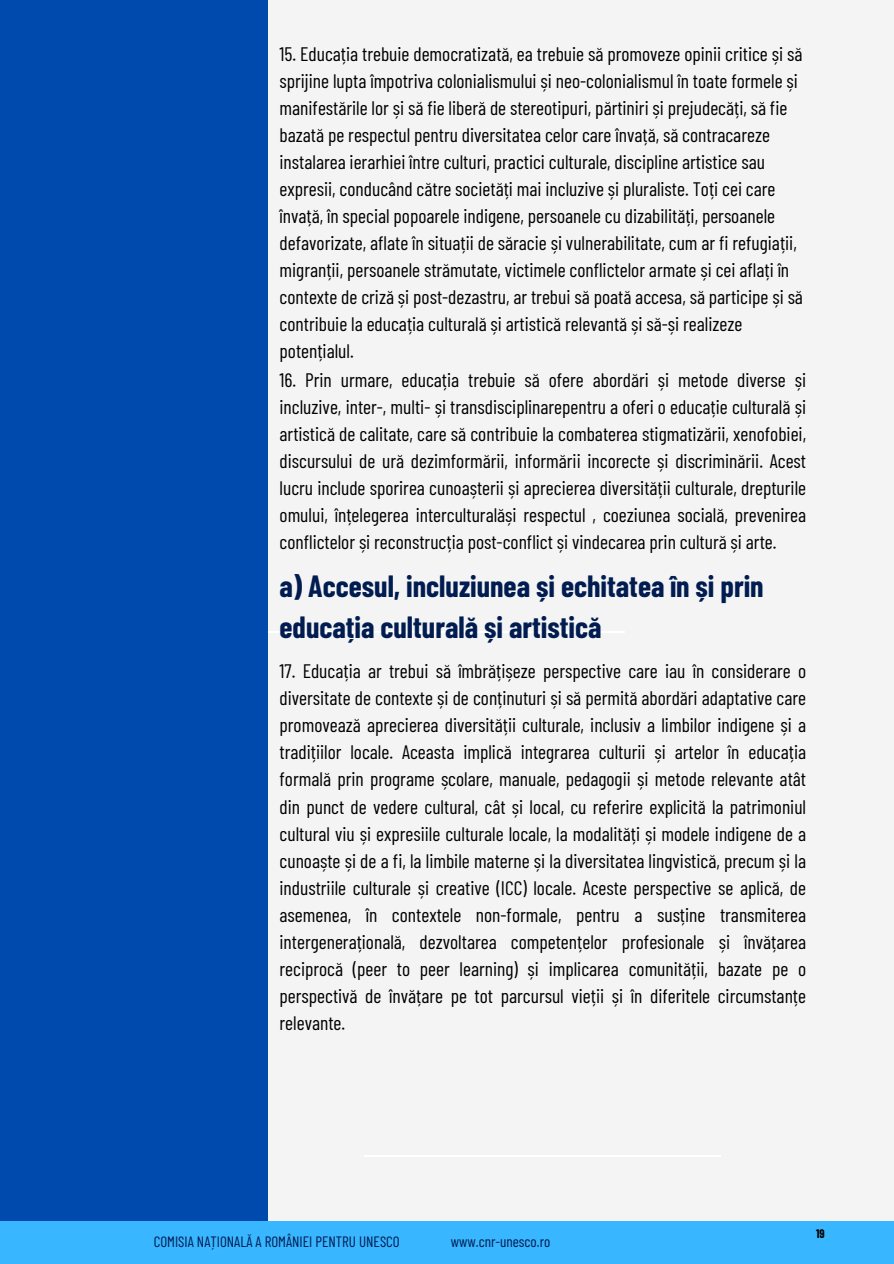
<style>
.page{position:relative;width:894px;height:1264px;background:#fff}
.page>*{position:absolute;margin:0;border:0;box-sizing:border-box;transform-origin:0 0}
.t1{font:700 30px/41.7px "Barlow Condensed";color:#011c50}
.t2{font:19.5px/27px "Barlow Condensed";color:#000;text-align:justify}
.t3{font:15px "Barlow Condensed";color:#011c50}
.t4{font:700 12px "Barlow Condensed";color:#000}
</style>
<div class="page">
<div style="left:0;top:0;width:893px;height:1263px;background:#f4f4f4"></div>
<div style="left:0;top:1px;width:267px;height:1262px;background:#004aad"></div>
<div style="left:0;top:1221px;width:893px;height:42px;background:#38b6ff"></div>
<hr style="left:364px;top:1155px;width:356px;height:1px;background:#fff">
<hr style="left:268px;top:631px;width:356px;height:1px;background:#fff">
<p class="t2" style="left:279px;top:39px;width:524px;text-align:left">15. Educația trebuie democratizată, ea trebuie să promoveze opinii critice și să sprijine lupta împotriva colonialismului și neo-colonialismul în toate formele și manifestările lor și să fie liberă de stereotipuri, părtiniri și prejudecăți, să fie bazată pe respectul pentru diversitatea celor care învață, să contracareze instalarea ierarhiei între culturi, practici culturale, discipline artistice sau expresii, conducând către societăți mai incluzive și pluraliste. Toți cei care învață, în special popoarele indigene, persoanele cu dizabilități, persoanele defavorizate, aflate în situații de săracie și vulnerabilitate, cum ar fi refugiații, migranții, persoanele strămutate, victimele conflictelor armate și cei aflați în contexte de criză și post-dezastru, ar trebui să poată accesa, să participe și să contribuie la educația culturală și artistică relevantă și să-și realizeze potențialul.</p>
<p class="t2" style="left:279px;top:364px;width:528px">16. Prin urmare, educația trebuie să ofere abordări și metode diverse și incluzive, inter-, multi- și transdisciplinarepentru a oferi o educație culturală și artistică de calitate, care să contribuie la combaterea stigmatizării, xenofobiei, discursului de ură dezimformării, informării incorecte și discriminării. Acest lucru include sporirea cunoașterii și aprecierea diversității culturale, drepturile omului, înțelegerea interculturalăși respectul , coeziunea socială, prevenirea conflictelor și reconstrucția post-conflict și vindecarea prin cultură și arte.</p>
<h1 class="t1" style="left:279px;top:563px;width:485px">a) Accesul, incluziunea și echitatea în și prin educația culturală și artistică</h1>
<p class="t2" style="left:279px;top:656px;width:528px">17. Educația ar trebui să îmbrățișeze perspective care iau în considerare o diversitate de contexte și de conținuturi și să permită abordări adaptative care promovează aprecierea diversității culturale, inclusiv a limbilor indigene și a tradițiilor locale. Aceasta implică integrarea culturii și artelor în educația formală prin programe școlare, manuale, pedagogii și metode relevante atât din punct de vedere cultural, cât și local, cu referire explicită la patrimoniul cultural viu și expresiile culturale locale, la modalități și modele indigene de a cunoaște și de a fi, la limbile materne și la diversitatea lingvistică, precum și la industriile culturale și creative (ICC) locale. Aceste perspective se aplică, de asemenea, în contextele non-formale, pentru a susține transmiterea intergenerațională, dezvoltarea competențelor profesionale și învățarea reciprocă (peer to peer learning) și implicarea comunității, bazate pe o perspectivă de învățare pe tot parcursul vieții și în diferitele circumstanțe relevante.</p>
<p class="t3" style="left:154px;top:1230px;width:247px">COMISIA NAȚIONALĂ A ROMÂNIEI PENTRU UNESCO</p>
<p class="t3" style="left:451px;top:1230px;width:101px">www.cnr-unesco.ro</p>
<p class="t4" style="left:815px;top:1225px;width:10px">19</p>
</div>
